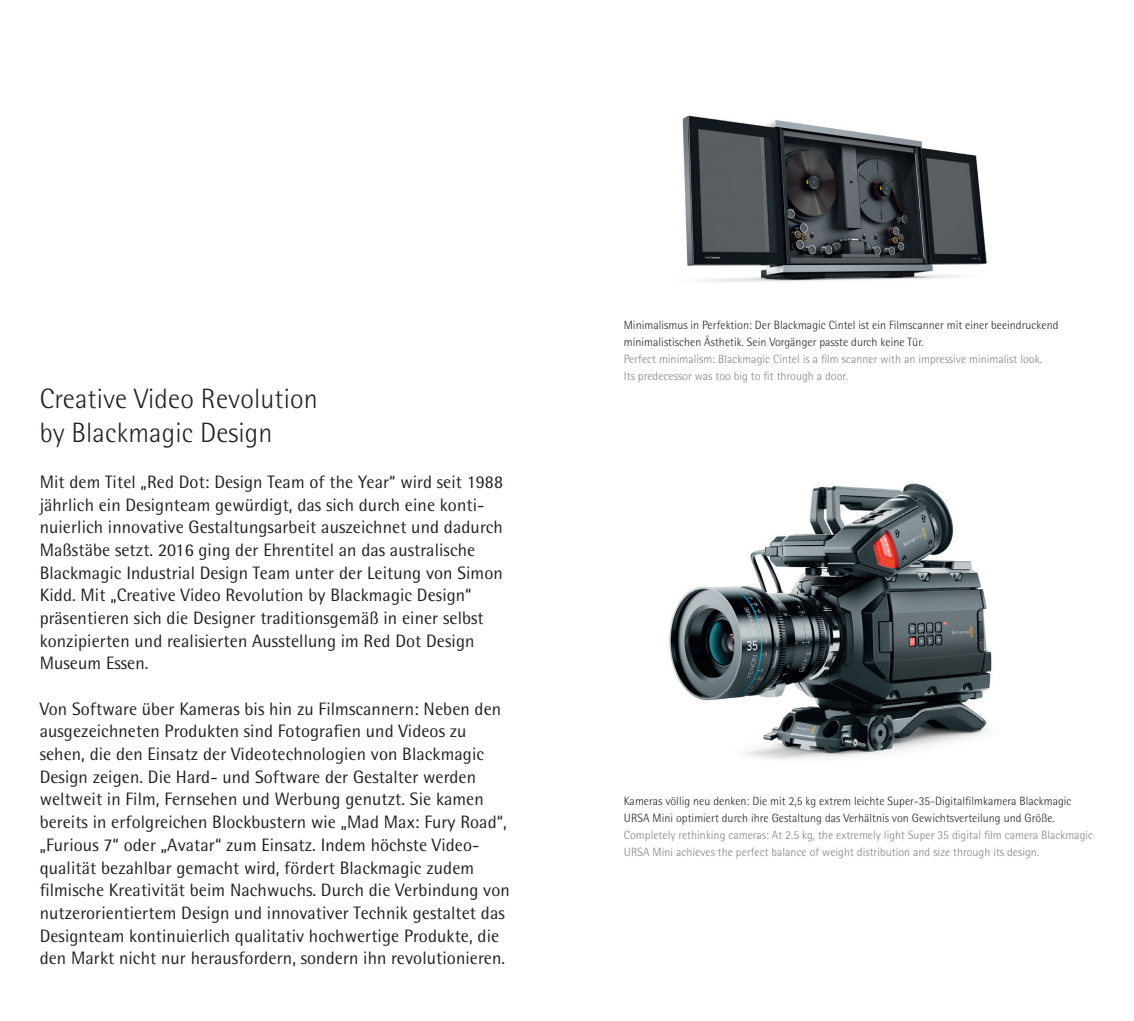
<style>
.page{position:relative;width:1134px;height:1021px;background:#fff}
.page>*{position:absolute;margin:0;border:0;box-sizing:border-box;transform-origin:0 0}
.t1{font:300 28px/34px "Rotis Semi Sans Pro";letter-spacing:.005em;color:#231f20}
.t2{font:18px/22.6px "Rotis Semi Sans Pro";letter-spacing:.005em;color:#231f20}
.t3{font:300 12px/17px "Rotis Semi Sans Pro";letter-spacing:.005em;color:#231f20}
.t4{font:300 12px/17px "Rotis Semi Sans Pro";letter-spacing:.005em;color:#808285}
</style>
<div class="page">
<img style="left:682px;top:115px;width:305px;height:167px">
<img style="left:669px;top:483px;width:323px;height:276px">
<h1 class="t1" style="left:40px;top:382px;width:279px">Creative Video Revolution by Blackmagic Design</h1>
<p class="t2" style="left:40px;top:470px;width:465px">Mit dem Titel „Red Dot: Design Team of the Year“ wird seit 1988 jährlich ein Designteam gewürdigt, das sich durch eine konti&shy;nuierlich innovative Gestaltungsarbeit auszeichnet und dadurch Maßstäbe setzt. 2016 ging der Ehrentitel an das australische Blackmagic Industrial Design Team unter der Leitung von Simon Kidd. Mit „Creative Video Revolution by Blackmagic Design“ präsentieren sich die Designer traditionsgemäß in einer selbst konzipierten und realisierten Ausstellung im Red Dot Design Museum Essen.</p>
<p class="t2" style="left:40px;top:697px;width:472px">Von Software über Kameras bis hin zu Filmscannern: Neben den ausgezeichneten Produkten sind Fotografien und Videos zu sehen, die den Einsatz der Videotechnologien von Blackmagic Design zeigen. Die Hard- und Software der Gestalter werden weltweit in Film, Fernsehen und Werbung genutzt. Sie kamen bereits in erfolgreichen Blockbustern wie „Mad Max: Fury Road“, „Furious 7“ oder „Avatar“ zum Einsatz. Indem höchste Video&shy;qualität bezahlbar gemacht wird, fördert Blackmagic zudem filmische Kreativität beim Nachwuchs. Durch die Verbindung von nutzerorientiertem Design und innovativer Technik gestaltet das Designteam kontinuierlich qualitativ hochwertige Produkte, die den Markt nicht nur herausfordern, sondern ihn revolutionieren.</p>
<p class="t3" style="left:624px;top:316px;width:436px">Minimalismus in Perfektion: Der Blackmagic Cintel ist ein Filmscanner mit einer beeindruckend minimalistischen Ästhetik. Sein Vorgänger passte durch keine Tür.</p>
<p class="t4" style="left:624px;top:350px;width:419px">Perfect minimalism: Blackmagic Cintel is a film scanner with an impressive minimalist look.<br>Its predecessor was too big to fit through a door.</p>
<p class="t3" style="left:624px;top:793px;width:449px">Kameras völlig neu denken: Die mit 2,5 kg extrem leichte Super-35-Digitalfilmkamera Blackmagic<br>URSA Mini optimiert durch ihre Gestaltung das Verhältnis von Gewichtsverteilung und Größe.</p>
<p class="t4" style="left:624px;top:827px;width:471px">Completely rethinking cameras: At 2.5 kg, the extremely light Super 35 digital film camera Blackmagic<br>URSA Mini achieves the perfect balance of weight distribution and size through its design.</p>
</div>
